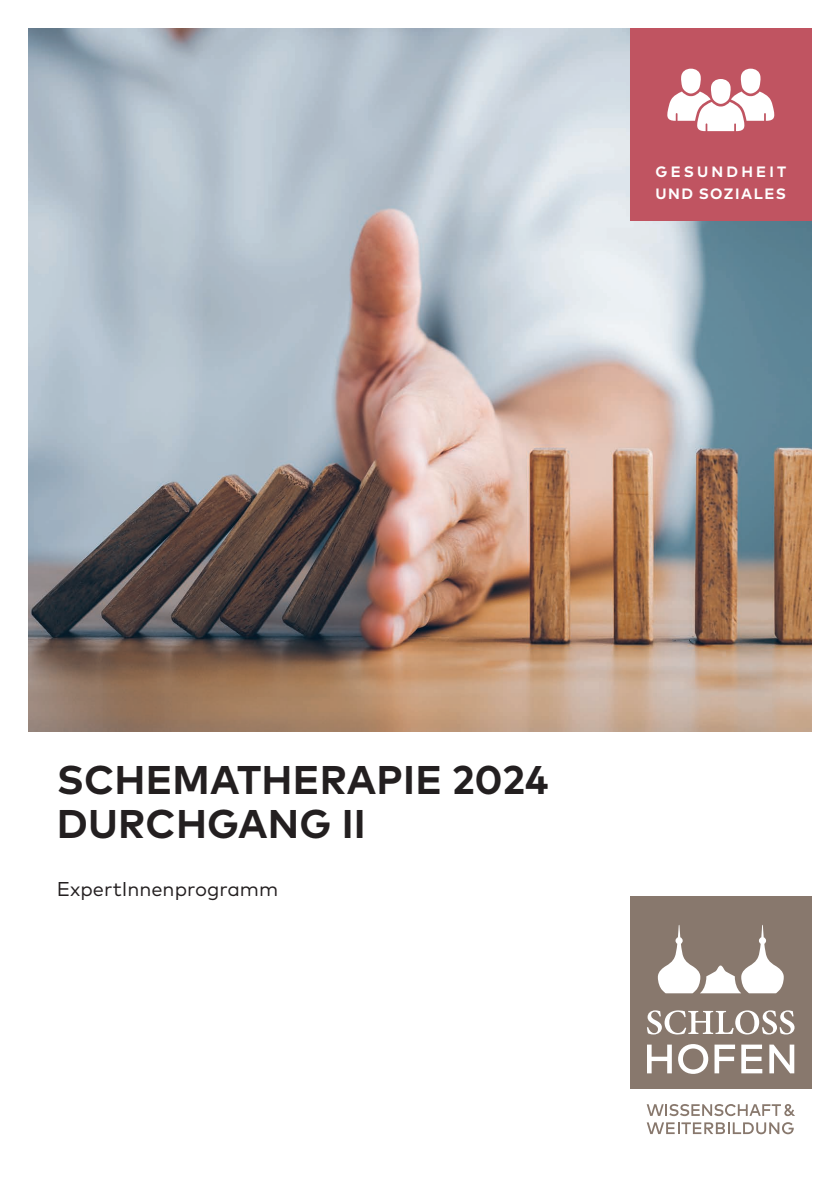
<style>
.page{position:relative;width:840px;height:1191px;background:#fff}
.page>*{position:absolute;margin:0;border:0;box-sizing:border-box;transform-origin:0 0}
.t1{font:700 40px "Mark Pro";letter-spacing:.005em;color:#231f20}
.t2{font:20px "Mark Pro";color:#231f20}
.t3{font:700 15px/21px "Mark Pro";letter-spacing:.155em;color:#fff}
</style>
<div class="page">
<img style="left:28px;top:28px;width:783px;height:703px">
<div style="left:629px;top:896px;width:182px;height:193px;background:#88786d"></div>
<svg style="left:647px;top:1010px;width:147px;height:24px"></svg>
<svg style="left:647px;top:1044px;width:24px;height:29px"></svg>
<svg style="left:678px;top:1044px;width:29px;height:30px"></svg>
<svg style="left:714px;top:1044px;width:20px;height:29px"></svg>
<svg style="left:741px;top:1044px;width:20px;height:29px"></svg>
<svg style="left:769px;top:1044px;width:24px;height:29px"></svg>
<svg style="left:657px;top:925px;width:126px;height:68px"></svg>
<svg style="left:646px;top:1104px;width:148px;height:12px"></svg>
<svg style="left:646px;top:1122px;width:147px;height:12px"></svg>
<div style="left:629px;top:28px;width:182px;height:193px;background:#c05461"></div>
<svg style="left:667px;top:69px;width:107px;height:62px"></svg>
<p class="t3" style="left:655px;top:160px;width:132px">GESUNDHEIT<br>UND SOZIALES</p>
<p class="t1" style="left:57px;top:749px;width:493px">SCHEMATHERAPIE 2024</p>
<p class="t1" style="left:57px;top:793px;width:310px">DURCHGANG II</p>
<p class="t2" style="left:57px;top:873px;width:223px">ExpertInnenprogramm</p>
</div>
